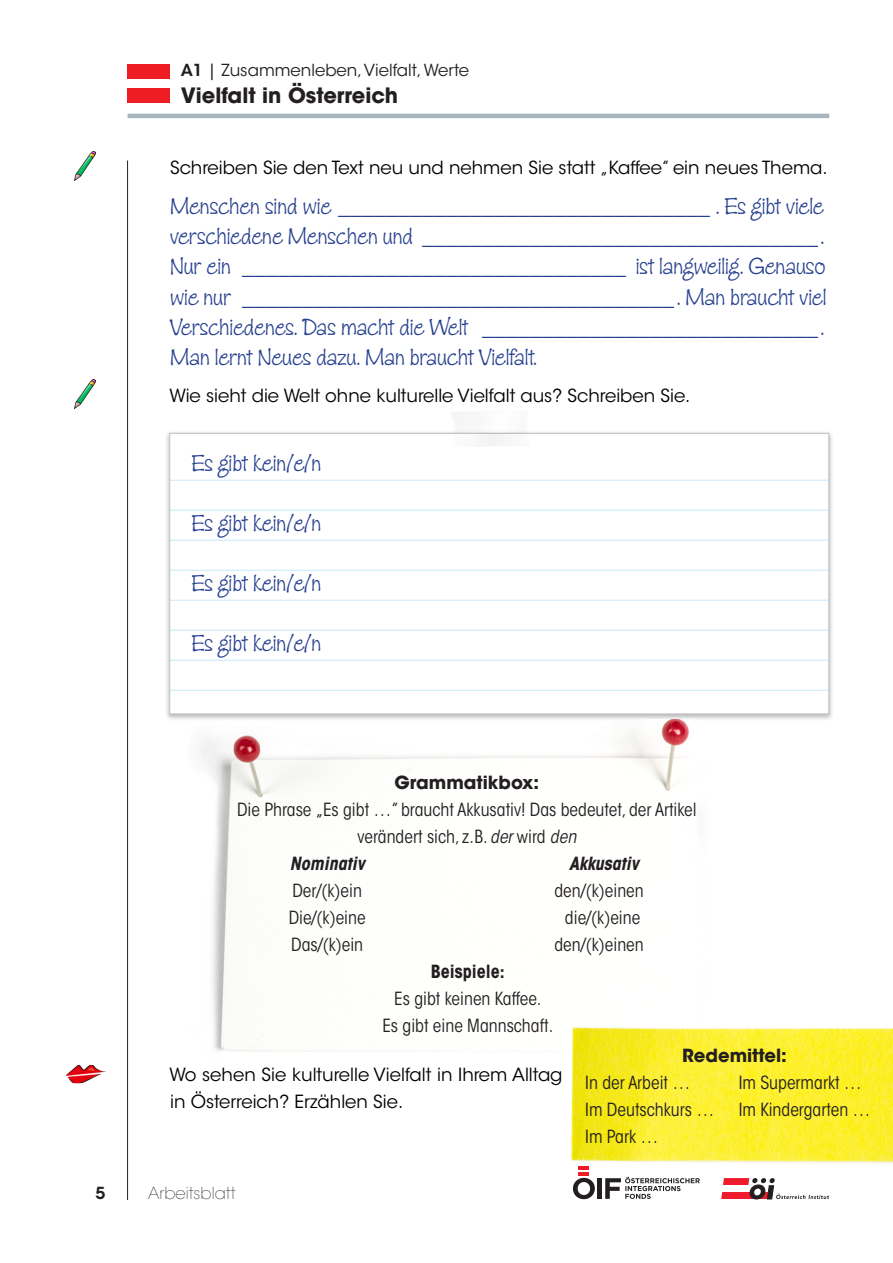
<style>
.page{position:relative;width:893px;height:1263px;background:#fff}
.page>*{position:absolute;margin:0;border:0;box-sizing:border-box;transform-origin:0 0}
.t1{font:24px/30px "Zipty Do Std";color:#253f8e;text-align:justify}
.t2{font:700 21px "ITC Avant Garde Std";color:#231f20}
.t3{font:condensed 18px/27px "ITC Avant Garde Std";color:#231f20}
.t4{font:18px/27px "ITC Avant Garde Std";color:#000}
.t5{font:700 18px "ITC Avant Garde Std";color:#231f20}
.t6{font:italic 700 condensed 18px "ITC Avant Garde Std";color:#231f20}
.t7{font:700 condensed 18px "ITC Avant Garde Std";color:#231f20}
.t8{font:16.5px "ITC Avant Garde Std";color:#231f20}
.t9{font:200 16.5px "ITC Avant Garde Std";color:#231f20}
.t10{font:600 16.5px "ITC Avant Garde Std";color:#231f20}
.s1{font-weight:600}
.s2{font-style:italic}
</style>
<div class="page">
<svg style="left:573px;top:1178px;width:22px;height:21px"></svg>
<div style="left:597px;top:1178px;width:5px;height:21px;background:#231f20"></div>
<hr style="left:578px;top:1172px;width:11px;height:4px;background:#ee1d23">
<svg style="left:605px;top:1177px;width:95px;height:22px"></svg>
<hr style="left:128px;top:114px;width:701px;height:4px;background:#a7b6be">
<hr style="left:127px;top:161px;width:1px;height:1039px;background:#231f20">
<svg style="left:721px;top:1178px;width:108px;height:21px"></svg>
<div style="left:128px;top:88px;width:42px;height:15px;background:#ee1d23"></div>
<div style="left:128px;top:64px;width:42px;height:14px;background:#ee1d23"></div>
<img style="left:75px;top:152px;width:21px;height:29px">
<img style="left:75px;top:380px;width:21px;height:29px">
<div style="left:165px;top:430px;width:669px;height:291px;background:#231f20;opacity:.3"></div>
<div style="left:170px;top:433px;width:659px;height:281px;background:#fff"></div>
<hr style="left:170px;top:480px;width:658px;height:1px;background:#c6eafa">
<hr style="left:170px;top:510px;width:658px;height:1px;background:#c6eafa">
<hr style="left:170px;top:540px;width:658px;height:1px;background:#c6eafa">
<hr style="left:170px;top:570px;width:658px;height:1px;background:#c6eafa">
<hr style="left:170px;top:600px;width:658px;height:1px;background:#c6eafa">
<hr style="left:170px;top:630px;width:658px;height:1px;background:#c6eafa">
<hr style="left:170px;top:660px;width:658px;height:1px;background:#c6eafa">
<hr style="left:170px;top:690px;width:658px;height:1px;background:#c6eafa">
<svg style="left:451px;top:412px;width:78px;height:34px"></svg>
<img style="left:176px;top:719px;width:569px;height:333px">
<img style="left:66px;top:1065px;width:40px;height:18px">
<img style="left:563px;top:1017px;width:330px;height:153px">
<p class="t8" style="left:181px;top:60px;width:290px"><span class="s1">A1</span> | Zusammenleben, Vielfalt, Werte</p>
<p class="t2" style="left:181px;top:81px;width:219px">Vielfalt in Österreich</p>
<p class="t4" style="left:170px;top:154px;width:659px">Schreiben Sie den Text neu und nehmen Sie statt „Kaffee” ein neues Thema.</p>
<p class="t1" style="left:170px;top:192px;width:658px">Menschen sind wie _______________________________ . Es gibt viele verschiedene Menschen und _________________________________.<br>Nur ein ________________________________ ist langweilig. Genauso wie nur ____________________________________. Man braucht viel Verschiedenes. Das macht die Welt ____________________________.<br>Man lernt Neues dazu. Man braucht Vielfalt.</p>
<p class="t4" style="left:169px;top:382px;width:523px">Wie sieht die Welt ohne kulturelle Vielfalt aus? Schreiben Sie.</p>
<p class="t1" style="left:191px;top:449px;width:131px">Es gibt kein/e/n</p>
<p class="t1" style="left:191px;top:509px;width:131px">Es gibt kein/e/n</p>
<p class="t1" style="left:191px;top:569px;width:131px">Es gibt kein/e/n</p>
<p class="t1" style="left:191px;top:629px;width:131px">Es gibt kein/e/n</p>
<p class="t5" style="left:395px;top:770px;width:146px">Grammatikbox:</p>
<p class="t3" style="left:237px;top:796px;width:461px">Die Phrase „Es gibt …” braucht Akkusativ! Das bedeutet, der Artikel</p>
<p class="t3" style="left:358px;top:823px;width:220px">verändert sich, z.B. <span class="s2">der</span> wird <span class="s2">den</span></p>
<p class="t6" style="left:290px;top:851px;width:77px">Nominativ</p>
<p class="t6" style="left:569px;top:851px;width:71px">Akkusativ</p>
<p class="t3" style="left:292px;top:877px;width:71px">Der/(k)ein</p>
<p class="t3" style="left:554px;top:877px;width:91px">den/(k)einen</p>
<p class="t3" style="left:289px;top:904px;width:79px">Die/(k)eine</p>
<p class="t3" style="left:565px;top:904px;width:77px">die/(k)eine</p>
<p class="t3" style="left:291px;top:931px;width:74px">Das/(k)ein</p>
<p class="t3" style="left:554px;top:931px;width:91px">den/(k)einen</p>
<p class="t7" style="left:431px;top:959px;width:76px">Beispiele:</p>
<p class="t3" style="left:382px;top:985px;width:172px;text-align:center">Es gibt keinen Kaffee.<br>Es gibt eine Mannschaft.</p>
<p class="t5" style="left:682px;top:1044px;width:106px">Redemittel:</p>
<p class="t3" style="left:585px;top:1069px;width:131px">In der Arbeit …<br>Im Deutschkurs …<br>Im Park …</p>
<p class="t3" style="left:739px;top:1069px;width:133px">Im Supermarkt …<br>Im Kindergarten …</p>
<p class="t4" style="left:169px;top:1062px;width:395px">Wo sehen Sie kulturelle Vielfalt in Ihrem Alltag in Österreich? Erzählen Sie.</p>
<p class="t10" style="left:96px;top:1182px;width:11px">5</p>
<p class="t9" style="left:148px;top:1183px;width:89px">Arbeitsblatt</p>
</div>
